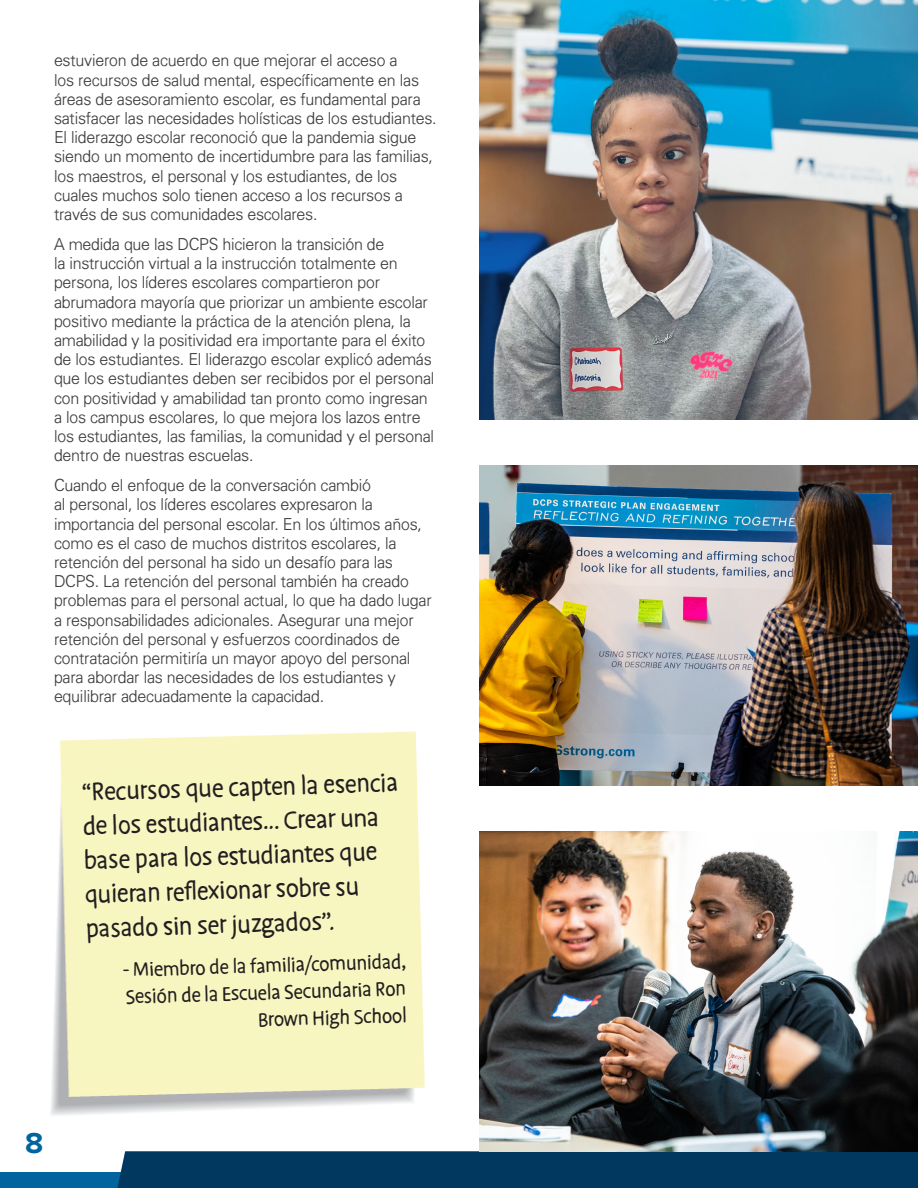
<style>
.page{position:relative;width:918px;height:1188px;background:#fff}
.page>*{position:absolute;margin:0;border:0;box-sizing:border-box;transform-origin:0 0}
.t1{font:700 30px "Proxima Nova";color:#00649e}
.t2{font:28.5px/34.2px "Duper";color:#231f20}
.t3{font:22.5px/27.2px "Duper";color:#231f20;text-align:right}
.t4{font:300 16.5px/19.2px "Univers";letter-spacing:-.01em;color:#3e3e3f}
</style>
<div class="page">
<img style="left:479px;top:0;width:439px;height:419px">
<img style="left:479px;top:465px;width:439px;height:320px">
<div style="left:0;top:1172px;width:918px;height:16px;background:#00649e"></div>
<div style="left:117px;top:1151px;width:801px;height:37px;background:#003860"></div>
<img style="left:479px;top:831px;width:439px;height:320px">
<img style="left:51px;top:731px;width:374px;height:384px">
<div style="left:68px;top:769px;width:340px;height:306px;background:#f7f6c1"></div>
<p class="t4" style="left:54px;top:50px;width:384px">estuvieron de acuerdo en que mejorar el acceso a<br>los recursos de salud mental, específicamente en las áreas de asesoramiento escolar, es fundamental para satisfacer las necesidades holísticas de los estudiantes.<br>El liderazgo escolar reconoció que la pandemia sigue siendo un momento de incertidumbre para las familias, los maestros, el personal y los estudiantes, de los cuales muchos solo tienen acceso a los recursos a través de sus comunidades escolares.</p>
<p class="t4" style="left:54px;top:234px;width:382px">A medida que las DCPS hicieron la transición de<br>la instrucción virtual a la instrucción totalmente en persona, los líderes escolares compartieron por abrumadora mayoría que priorizar un ambiente escolar positivo mediante la práctica de la atención plena, la amabilidad y la positividad era importante para el éxito de los estudiantes. El liderazgo escolar explicó además que los estudiantes deben ser recibidos por el personal con positividad y amabilidad tan pronto como ingresan a los campus escolares, lo que mejora los lazos entre los estudiantes, las familias, la comunidad y el personal dentro de nuestras escuelas.</p>
<p class="t4" style="left:54px;top:475px;width:379px">Cuando el enfoque de la conversación cambió<br>al personal, los líderes escolares expresaron la importancia del personal escolar. En los últimos años, como es el caso de muchos distritos escolares, la retención del personal ha sido un desafío para las DCPS. La retención del personal también ha creado problemas para el personal actual, lo que ha dado lugar a responsabilidades adicionales. Asegurar una mejor retención del personal y esfuerzos coordinados de contratación permitiría un mayor apoyo del personal para abordar las necesidades de los estudiantes y equilibrar adecuadamente la capacidad.</p>
<p class="t2" style="left:81px;top:777px;width:319px;rotate:-2deg">“Recursos que capten la esencia de los estudiantes... Crear una base para los estudiantes que quieran refl exionar sobre su pasado sin ser juzgados”.</p>
<p class="t3" style="left:122px;top:958px;width:285px;rotate:-2deg">- Miembro de la familia/comunidad,<br>Sesión de la Escuela Secundaria Ron<br>Brown High School</p>
<p class="t1" style="left:25px;top:1121px;width:20px">8</p>
</div>
